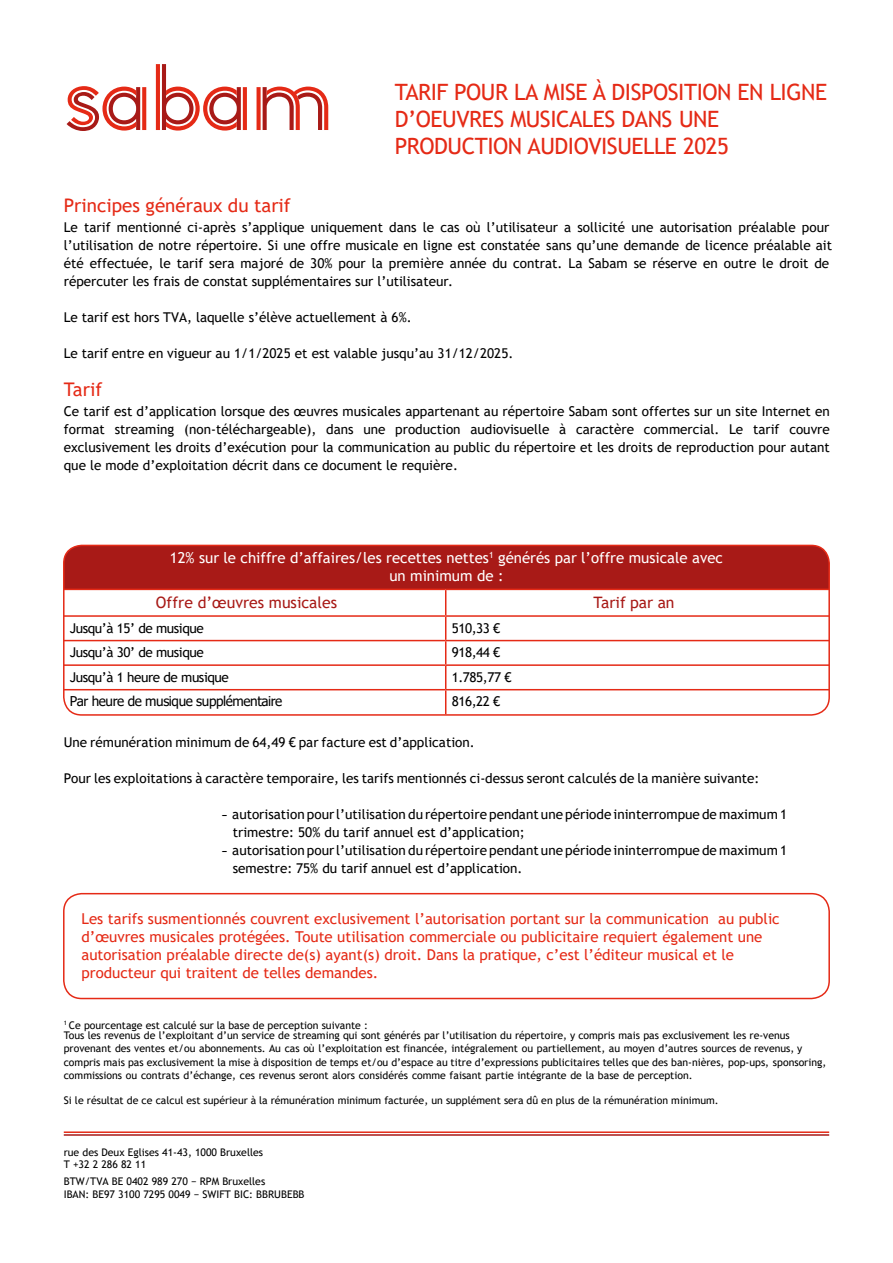
<style>
.page{position:relative;width:893px;height:1263px;background:#fff}
.page>*{position:absolute;margin:0;border:0;box-sizing:border-box;transform-origin:0 0}
.t1{font:22.5px/27px "Trebuchet MS";letter-spacing:-.02em;color:#e52a16}
.t2{font:18.75px "Trebuchet MS";color:#e52a16}
.t3{font:15.75px "Trebuchet MS";color:#a81a17}
.t4{font:15px/18px "Trebuchet MS";color:#e52a16}
.t5{font:15px/18px "Trebuchet MS";color:#fff;text-align:center}
.t6{font:13.5px/18px "Trebuchet MS";color:#000}
.t7{font:13.5px "Trebuchet MS";letter-spacing:-.03em;color:#000}
.t8{font:13.5px "Tahoma";letter-spacing:-.03em;color:#000}
.t9{font:10.5px/13.4px "Trebuchet MS";color:#000}
.s1{font-family:"Work Sans"}
</style>
<div class="page">
<svg style="left:67px;top:86px;width:79px;height:45px"></svg>
<svg style="left:156px;top:64px;width:91px;height:67px"></svg>
<svg style="left:257px;top:87px;width:71px;height:43px"></svg>
<div style="left:63px;top:893px;width:767px;height:106px;border:2px solid #e52a16;border-radius:18px"></div>
<div style="left:64px;top:545px;width:765px;height:44px;background:#a81a17"></div>
<svg style="left:445px;top:590px;width:1px;height:123px"></svg>
<hr style="left:64px;top:589px;width:382px;height:1px;background:#e52a16">
<hr style="left:446px;top:589px;width:383px;height:1px;background:#e52a16">
<hr style="left:64px;top:615px;width:382px;height:2px;background:#e52a16">
<hr style="left:446px;top:615px;width:383px;height:2px;background:#e52a16">
<hr style="left:64px;top:640px;width:382px;height:1px;background:#e52a16">
<hr style="left:446px;top:640px;width:383px;height:1px;background:#e52a16">
<hr style="left:64px;top:664px;width:382px;height:2px;background:#e52a16">
<hr style="left:446px;top:664px;width:383px;height:2px;background:#e52a16">
<hr style="left:64px;top:689px;width:382px;height:1px;background:#e52a16">
<hr style="left:446px;top:689px;width:383px;height:1px;background:#e52a16">
<div style="left:63px;top:545px;width:767px;height:171px;border:2px solid #e52a16;border-radius:18px"></div>
<hr style="left:64px;top:1131px;width:765px;height:2px;background:#e52a16">
<hr style="left:64px;top:1134px;width:765px;height:2px;background:#a81a17">
<h1 class="t1" style="left:395px;top:78px;width:434px">TARIF POUR LA MISE À DISPOSITION EN LIGNE<br>D’OEUVRES MUSICALES DANS UNE<br>PRODUCTION AUDIOVISUELLE 2025</h1>
<h2 class="t2" style="left:64px;top:193px;width:229px">Principes généraux du tarif</h2>
<p class="t6" style="left:64px;top:218px;width:770px">Le tarif mentionné ci-après s’applique uniquement dans le cas où l’utilisateur a sollicité une autorisation préalable pour l’utilisation de notre répertoire. Si une offre musicale en ligne est constatée sans qu’une demande de licence préalable ait été effectuée, le tarif sera majoré de 30% pour la première année du contrat. La Sabam se réserve en outre le droit de répercuter les frais de constat supplémentaires sur l’utilisateur.</p>
<p class="t6" style="left:64px;top:308px;width:349px">Le tarif est hors TVA, laquelle s’élève actuellement à 6%.</p>
<p class="t6" style="left:64px;top:344px;width:451px">Le tarif entre en vigueur au 1/1/2025 et est valable jusqu’au 31/12/2025.</p>
<h2 class="t2" style="left:64px;top:378px;width:40px">Tarif</h2>
<p class="t6" style="left:64px;top:402px;width:768px;text-align:justify">Ce tarif est d’application lorsque des œuvres musicales appartenant au répertoire Sabam sont offertes sur un site Internet en format streaming (non-téléchargeable), dans une production audiovisuelle à caractère commercial. Le tarif couvre exclusivement les droits d’exécution pour la communication au public du répertoire et les droits de reproduction pour autant que le mode d’exploitation décrit dans ce document le requière.</p>
<p class="t5" style="left:170px;top:549px;width:555px">12% sur le chiffre d’affaires/les recettes nettes<sup>1</sup> générés par l’offre musicale avec un minimum de :</p>
<p class="t3" style="left:156px;top:592px;width:183px">Offre d’œuvres musicales</p>
<p class="t3" style="left:593px;top:592px;width:83px">Tarif par an</p>
<p class="t7" style="left:70px;top:619px;width:136px">Jusqu’à 15’ de musique</p>
<p class="t6" style="left:452px;top:619px;width:50px">510,33 €</p>
<p class="t7" style="left:70px;top:644px;width:136px">Jusqu’à 30’ de musique</p>
<p class="t6" style="left:452px;top:643px;width:50px">918,44 €</p>
<p class="t7" style="left:70px;top:669px;width:161px">Jusqu’à 1 heure de musique</p>
<p class="t6" style="left:452px;top:668px;width:61px">1.785,77 €</p>
<p class="t8" style="left:70px;top:692px;width:214px">Par heure de musique supplémentaire</p>
<p class="t6" style="left:452px;top:692px;width:50px">816,22 €</p>
<p class="t6" style="left:64px;top:733px;width:413px">Une rémunération minimum de 64,49 € par facture est d’application.</p>
<p class="t6" style="left:64px;top:769px;width:697px">Pour les exploitations à caractère temporaire, les tarifs mentionnés ci-dessus seront calculés de la manière suivante:</p>
<p class="t6" style="left:233px;top:805px;width:556px;text-indent:-11px"><span class="s1">-</span> autorisation pour l’utilisation du répertoire pendant une période ininterrompue de maximum 1 trimestre: 50% du tarif annuel est d’application;</p>
<p class="t6" style="left:233px;top:841px;width:556px;text-indent:-11px"><span class="s1">-</span> autorisation pour l’utilisation du répertoire pendant une période ininterrompue de maximum 1 semestre: 75% du tarif annuel est d’application.</p>
<p class="t4" style="left:82px;top:910px;width:700px">Les tarifs susmentionnés couvrent exclusivement l’autorisation portant sur la communication au public d’œuvres musicales protégées. Toute utilisation commerciale ou publicitaire requiert également une autorisation préalable directe de(s) ayant(s) droit. Dans la pratique, c’est l’éditeur musical et le producteur qui traitent de telles demandes.</p>
<p class="t9" style="left:64px;top:1019px;width:728px;line-height:10.5px"><sup>1</sup> Ce pourcentage est calculé sur la base de perception suivante :<br>Tous les revenus de l’exploitant d’un service de streaming qui sont générés par l’utilisation du répertoire, y compris mais pas exclusivement les re-venus</p>
<p class="t9" style="left:64px;top:1042px;width:764px">provenant des ventes et/ou abonnements. Au cas où l’exploitation est financée, intégralement ou partiellement, au moyen d’autres sources de revenus, y compris mais pas exclusivement la mise à disposition de temps et/ou d’espace au titre d’expressions publicitaires telles que des ban-nières, pop-ups, sponsoring, commissions ou contrats d’échange, ces revenus seront alors considérés comme faisant partie intégrante de la base de perception.</p>
<p class="t9" style="left:64px;top:1094px;width:656px">Si le résultat de ce calcul est supérieur à la rémunération minimum facturée, un supplément sera dû en plus de la rémunération minimum.</p>
<p class="t9" style="left:64px;top:1145px;width:201px;line-height:12.6px">rue des Deux Eglises 41-43, 1000 Bruxelles<br>T +32 2 286 82 11</p>
<p class="t9" style="left:64px;top:1175px;width:242px;line-height:12.6px">BTW/TVA BE 0402 989 270 − RPM Bruxelles<br>IBAN: BE97 3100 7295 0049 − SWIFT BIC: BBRUBEBB</p>
</div>
